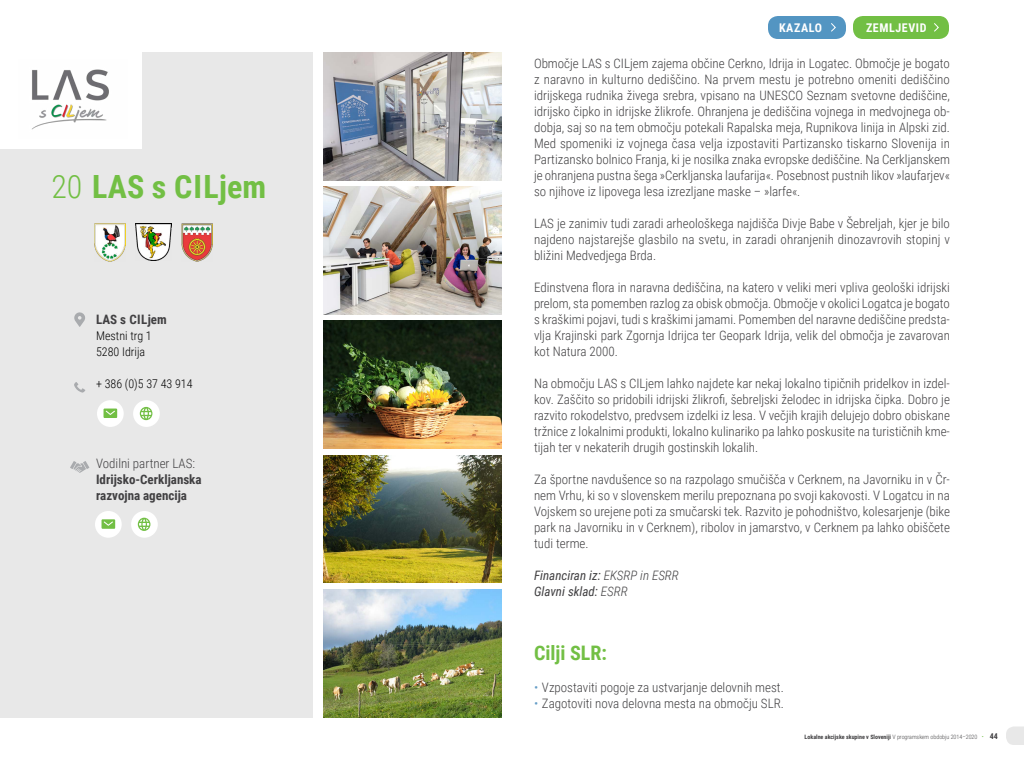
<style>
.page{position:relative;width:1024px;height:768px;background:#fff}
.page>*{position:absolute;margin:0;border:0;box-sizing:border-box;transform-origin:0 0}
.t1{font:700 32px "Roboto Condensed";letter-spacing:.01em;color:#72bf44}
.t2{font:700 20px "Roboto Condensed";color:#72bf44}
.t3{font:300 13px/16px "Roboto Condensed";color:#414042;text-align:justify}
.t4{font:700 13px/16px "Roboto Condensed";color:#414042}
.t5{font:italic 13px/16px "Roboto Condensed";color:#414042}
.t6{font:300 12px/16px "Roboto Condensed";color:#000}
.t7{font:700 12px "Roboto Condensed";letter-spacing:.05em;color:#fff}
.t8{font:700 6px "Roboto Condensed";color:#414042}
.s1{font-weight:300}
.s2{color:#659dc7}
.s3{font-size:7px;color:#72bf44}
.s4{font-size:8px}
</style>
<div class="page">
<div style="left:0;top:52px;width:313px;height:666px;background:#e8e8e8"></div>
<svg style="left:1006px;top:726px;width:18px;height:19px"></svg>
<div style="left:0;top:30px;width:142px;height:119px;background:#fff"></div>
<img style="left:324px;top:186px;width:178px;height:129px">
<img style="left:324px;top:321px;width:178px;height:127px">
<img style="left:324px;top:590px;width:178px;height:128px">
<img style="left:324px;top:455px;width:177px;height:128px">
<svg style="left:74px;top:312px;width:11px;height:15px"></svg>
<svg style="left:74px;top:382px;width:11px;height:11px"></svg>
<svg style="left:70px;top:461px;width:19px;height:12px"></svg>
<img style="left:324px;top:52px;width:178px;height:128px">
<div style="left:97px;top:400px;width:27px;height:27px;background:#fff;border-radius:50%"></div>
<svg style="left:104px;top:409px;width:13px;height:9px"></svg>
<div style="left:133px;top:400px;width:27px;height:27px;background:#fff;border-radius:50%"></div>
<svg style="left:140px;top:407px;width:12px;height:13px"></svg>
<div style="left:95px;top:511px;width:27px;height:27px;background:#fff;border-radius:50%"></div>
<svg style="left:102px;top:519px;width:13px;height:10px"></svg>
<div style="left:131px;top:511px;width:27px;height:27px;background:#fff;border-radius:50%"></div>
<svg style="left:138px;top:518px;width:12px;height:13px"></svg>
<img style="left:94px;top:223px;width:31px;height:38px">
<img style="left:135px;top:223px;width:37px;height:37px">
<img style="left:181px;top:223px;width:32px;height:38px">
<img style="left:32px;top:69px;width:77px;height:61px">
<div style="left:853px;top:16px;width:96px;height:23px;background:#72bf44;border-radius:10px"></div>
<svg style="left:934px;top:23px;width:5px;height:9px"></svg>
<div style="left:768px;top:16px;width:78px;height:23px;background:#5395c2;border-radius:10px"></div>
<svg style="left:831px;top:23px;width:5px;height:9px"></svg>
<h1 class="t1" style="left:51px;top:164px;width:216px"><span class="s1">20</span> LAS s CILjem</h1>
<p class="t4" style="left:96px;top:311px;width:72px">LAS s CILjem</p>
<p class="t6" style="left:96px;top:327px;width:57px">Mestni trg 1<br>5280 Idrija</p>
<p class="t6" style="left:96px;top:375px;width:98px">+ 386 (0)5 37 43 914</p>
<p class="t3" style="left:96px;top:455px;width:100px">Vodilni partner LAS:</p>
<p class="t4" style="left:96px;top:471px;width:107px">Idrijsko-Cerkljanska razvojna agencija</p>
<p class="t7" style="left:779px;top:19px;width:45px">KAZALO</p>
<p class="t7" style="left:866px;top:19px;width:62px">ZEMLJEVID</p>
<p class="t3" style="left:534px;top:55px;width:418px">Območje LAS s CILjem zajema občine Cerkno, Idrija in Logatec. Območje je bogato z naravno in kulturno dediščino. Na prvem mestu je potrebno omeniti dediščino idrijskega rudnika živega srebra, vpisano na UNESCO Seznam svetovne dediščine, idrijsko čipko in idrijske žlikrofe. Ohranjena je dediščina vojnega in medvojnega ob&shy;dobja, saj so na tem območju potekali Rapalska meja, Rupnikova linija in Alpski zid.<br>Med spomeniki iz vojnega časa velja izpostaviti Partizansko tiskarno Slovenija in Partizansko bolnico Franja, ki je nosilka znaka evropske dediščine. Na Cerkljanskem je ohranjena pustna šega »Cerkljanska laufarija«. Posebnost pustnih likov »laufarjev« so njihove iz lipovega lesa izrezljane maske – »larfe«.</p>
<p class="t3" style="left:534px;top:215px;width:417px">LAS je zanimiv tudi zaradi arheološkega najdišča Divje Babe v Šebreljah, kjer je bilo najdeno najstarejše glasbilo na svetu, in zaradi ohranjenih dinozavrovih stopinj v bližini Medvedjega Brda.</p>
<p class="t3" style="left:534px;top:279px;width:418px">Edinstvena flora in naravna dediščina, na katero v veliki meri vpliva geološki idrijski prelom, sta pomemben razlog za obisk območja. Območje v okolici Logatca je bogato s kraškimi pojavi, tudi s kraškimi jamami. Pomemben del naravne dediščine predsta&shy;vlja Krajinski park Zgornja Idrijca ter Geopark Idrija, velik del območja je zavarovan kot Natura 2000.</p>
<p class="t3" style="left:534px;top:375px;width:418px">Na območju LAS s CILjem lahko najdete kar nekaj lokalno tipičnih pridelkov in izdel&shy;kov. Zaščito so pridobili idrijski žlikrofi, šebreljski želodec in idrijska čipka. Dobro je razvito rokodelstvo, predvsem izdelki iz lesa. V večjih krajih delujejo dobro obiskane tržnice z lokalnimi produkti, lokalno kulinariko pa lahko poskusite na turističnih kme&shy;tijah ter v nekaterih drugih gostinskih lokalih.</p>
<p class="t3" style="left:534px;top:471px;width:418px">Za športne navdušence so na razpolago smučišča v Cerknem, na Javorniku in v Čr&shy;nem Vrhu, ki so v slovenskem merilu prepoznana po svoji kakovosti. V Logatcu in na Vojskem so urejene poti za smučarski tek. Razvito je pohodništvo, kolesarjenje (bike park na Javorniku in v Cerknem), ribolov in jamarstvo, v Cerknem pa lahko obiščete tudi terme.</p>
<p class="t5" style="left:534px;top:567px;width:146px">Financiran iz: <span class="s1">EKSRP in ESRR<br></span>Glavni sklad: <span class="s1">ESRR</span></p>
<h2 class="t2" style="left:534px;top:639px;width:74px">Cilji SLR:</h2>
<p class="t3" style="left:534px;top:679px;width:251px"><span class="s2">•</span> Vzpostaviti pogoje za ustvarjanje delovnih mest.</p>
<p class="t3" style="left:534px;top:695px;width:251px"><span class="s2">•</span> Zagotoviti nova delovna mesta na območju SLR.</p>
<p class="t8" style="left:805px;top:732px;width:195px">Lokalne akcijske skupine v Sloveniji <span class="s1">V programskem obdobju 2014–2020</span> <span class="s3">·</span> <span class="s4">44</span></p>
</div>
